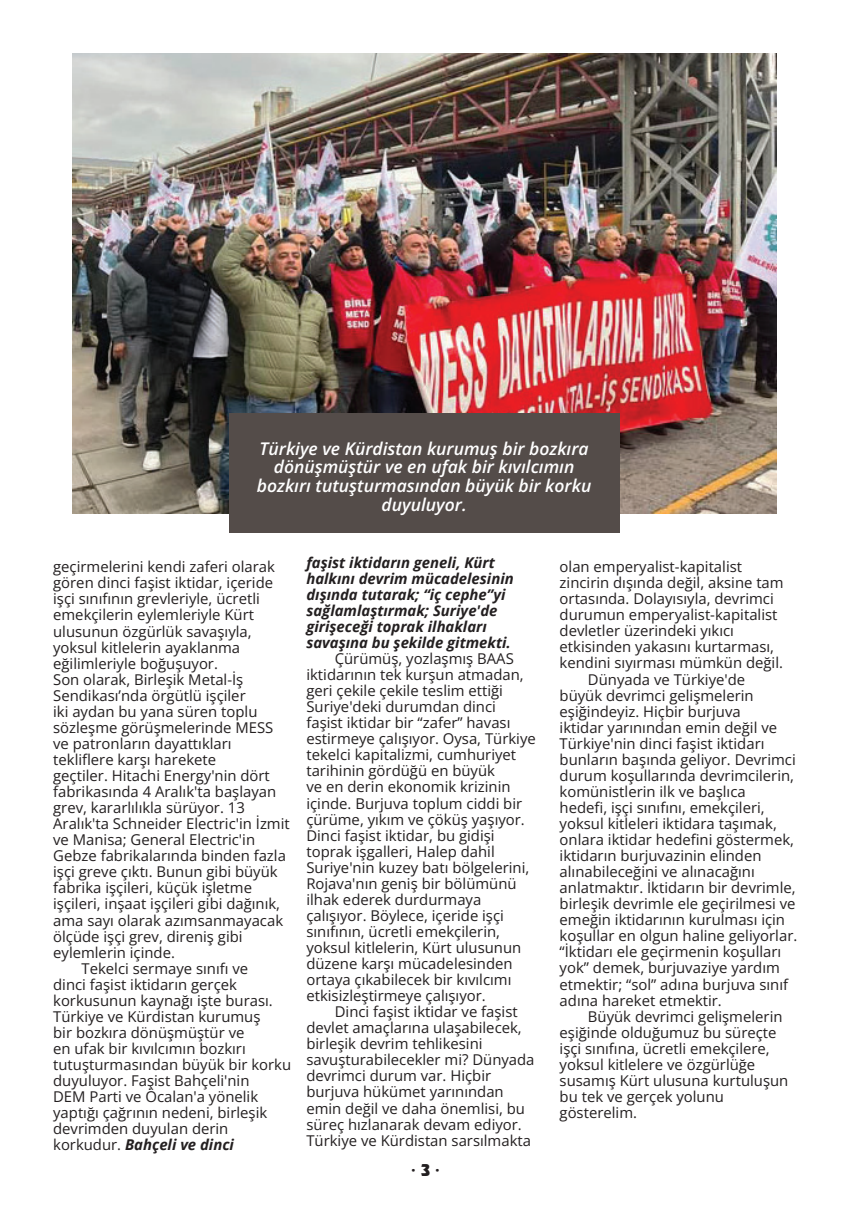
<style>
.page{position:relative;width:851px;height:1205px;background:#fff}
.page>*{position:absolute;margin:0;border:0;box-sizing:border-box;transform-origin:0 0}
.t1{font:italic 17.5px/18.8px "Open Sans";color:#fff;text-align:center}
.t2{font:16.25px "Open Sans";color:#231f20}
.t3{font:14.88px/16px "Open Sans";color:#231f20}
.t4{font:italic 700 14.88px/16px "Open Sans";color:#231f20}
.s1{font-weight:400;font-style:normal}
.s2{font-family:"Revue BT"}
</style>
<div class="page">
<img style="left:72px;top:53px;width:704px;height:461px">
<div style="left:229px;top:413px;width:390px;height:120px;background:#544c49"></div>
<p class="t1" style="left:257px;top:438px;width:336px">Türkiye ve Kürdistan kurumuş bir bozkıra dönüşmüştür ve en ufak bir kıvılcımın bozkırı tutuşturmasından büyük bir korku duyuluyor.</p>
<p class="t3" style="left:53px;top:558px;width:223px">geçirmelerini kendi zaferi olarak</p>
<p class="t3" style="left:53px;top:574px;width:221px">gören dinci faşist iktidar, içeride</p>
<p class="t3" style="left:53px;top:591px;width:208px">işçi sınıfının grevleriyle, ücretli</p>
<p class="t3" style="left:53px;top:607px;width:202px">emekçilerin eylemleriyle Kürt</p>
<p class="t3" style="left:53px;top:623px;width:200px">ulusunun özgürlük savaşıyla,</p>
<p class="t3" style="left:53px;top:639px;width:188px">yoksul kitlelerin ayaklanma</p>
<p class="t3" style="left:53px;top:655px;width:166px">eğilimleriyle boğuşuyor.</p>
<p class="t3" style="left:53px;top:671px;width:192px">Son olarak, Birleşik Metal-İş</p>
<p class="t3" style="left:53px;top:687px;width:194px">Sendikası’nda örgütlü işçiler</p>
<p class="t3" style="left:53px;top:703px;width:206px">iki aydan bu yana süren toplu</p>
<p class="t3" style="left:53px;top:719px;width:221px">sözleşme görüşmelerinde MESS</p>
<p class="t3" style="left:53px;top:735px;width:180px">ve patronların dayattıkları</p>
<p class="t3" style="left:53px;top:751px;width:164px">tekliflere karşı harekete</p>
<p class="t3" style="left:53px;top:767px;width:218px">geçtiler. Hitachi Energy'nin dört</p>
<p class="t3" style="left:53px;top:783px;width:224px">fabrikasında 4 Aralık'ta başlayan</p>
<p class="t3" style="left:53px;top:799px;width:193px">grev, kararlılıkla sürüyor. 13</p>
<p class="t3" style="left:53px;top:815px;width:238px">Aralık'ta Schneider Electric'in İzmit</p>
<p class="t3" style="left:53px;top:831px;width:203px">ve Manisa; General Electric'in</p>
<p class="t3" style="left:53px;top:847px;width:234px">Gebze fabrikalarında binden fazla</p>
<p class="t3" style="left:53px;top:863px;width:226px">işçi greve çıktı. Bunun gibi büyük</p>
<p class="t3" style="left:53px;top:879px;width:200px">fabrika işçileri, küçük işletme</p>
<p class="t3" style="left:53px;top:895px;width:228px">işçileri, inşaat işçileri gibi dağınık,</p>
<p class="t3" style="left:53px;top:912px;width:231px">ama sayı olarak azımsanmayacak</p>
<p class="t3" style="left:53px;top:928px;width:191px">ölçüde işçi grev, direniş gibi</p>
<p class="t3" style="left:53px;top:944px;width:123px">eylemlerin içinde.</p>
<p class="t3" style="left:82px;top:960px;width:168px">Tekelci sermaye sınıfı ve</p>
<p class="t3" style="left:53px;top:976px;width:185px">dinci faşist iktidarın gerçek</p>
<p class="t3" style="left:53px;top:992px;width:221px">korkusunun kaynağı işte burası.</p>
<p class="t3" style="left:53px;top:1008px;width:209px">Türkiye ve Kürdistan kurumuş</p>
<p class="t3" style="left:53px;top:1024px;width:193px">bir bozkıra dönüşmüştür ve</p>
<p class="t3" style="left:53px;top:1040px;width:194px">en ufak bir kıvılcımın bozkırı</p>
<p class="t3" style="left:53px;top:1056px;width:239px">tutuşturmasından büyük bir korku</p>
<p class="t3" style="left:53px;top:1072px;width:198px">duyuluyor. Faşist Bahçeli'nin</p>
<p class="t3" style="left:53px;top:1088px;width:206px">DEM Parti ve Öcalan'a yönelik</p>
<p class="t3" style="left:53px;top:1104px;width:215px">yaptığı çağrının nedeni, birleşik</p>
<p class="t3" style="left:53px;top:1120px;width:177px">devrimden duyulan derin</p>
<p class="t4" style="left:53px;top:1136px;width:182px"><span class="s1">korkudur.</span> Bahçeli ve dinci</p>
<p class="t4" style="left:306px;top:554px;width:209px">faşist iktidarın geneli, Kürt halkını devrim mücadelesinin dışında tutarak; “iç cephe”yi sağlamlaştırmak; Suriye'de girişeceği toprak ilhakları savaşına bu şekilde gitmekti.</p>
<p class="t3" style="left:306px;top:650px;width:231px;text-indent:28px">Çürümüş, yozlaşmış BAAS iktidarının tek kurşun atmadan, geri çekile çekile teslim ettiği<br>Suriye'deki durumdan dinci faşist iktidar bir “zafer” havası estirmeye çalışıyor. Oysa, Türkiye tekelci kapitalizmi, cumhuriyet tarihinin gördüğü en büyük<br>ve en derin ekonomik krizinin içinde. Burjuva toplum ciddi bir çürüme, yıkım ve çöküş yaşıyor.<br>Dinci faşist iktidar, bu gidişi toprak işgalleri, Halep dahil<br>Suriye'nin kuzey batı bölgelerini,<br>Rojava'nın geniş bir bölümünü ilhak ederek durdurmaya çalışıyor. Böylece, içeride işçi sınıfının, ücretli emekçilerin, yoksul kitlelerin, Kürt ulusunun düzene karşı mücadelesinden ortaya çıkabilecek bir kıvılcımı etkisizleştirmeye çalışıyor.</p>
<p class="t3" style="left:306px;top:1003px;width:230px;text-indent:28px">Dinci faşist iktidar ve faşist devlet amaçlarına ulaşabilecek, birleşik devrim tehlikesini savuşturabilecekler mi? Dünyada devrimci durum var. Hiçbir burjuva hükümet yarınından emin değil ve daha önemlisi, bu süreç hızlanarak devam ediyor.<br>Türkiye ve Kürdistan sarsılmakta</p>
<p class="t2" style="left:411px;top:1159px;width:30px">· <span class="s2">3</span> ·</p>
<p class="t3" style="left:559px;top:558px;width:184px">olan emperyalist-kapitalist</p>
<p class="t3" style="left:559px;top:574px;width:225px">zincirin dışında değil, aksine tam</p>
<p class="t3" style="left:559px;top:590px;width:216px">ortasında. Dolayısıyla, devrimci</p>
<p class="t3" style="left:559px;top:606px;width:219px">durumun emperyalist-kapitalist</p>
<p class="t3" style="left:559px;top:622px;width:176px">devletler üzerindeki yıkıcı</p>
<p class="t3" style="left:559px;top:638px;width:216px">etkisinden yakasını kurtarması,</p>
<p class="t3" style="left:559px;top:655px;width:225px">kendini sıyırması mümkün değil.</p>
<p class="t3" style="left:588px;top:671px;width:159px">Dünyada ve Türkiye'de</p>
<p class="t3" style="left:559px;top:687px;width:195px">büyük devrimci gelişmelerin</p>
<p class="t3" style="left:559px;top:703px;width:183px">eşiğindeyiz. Hiçbir burjuva</p>
<p class="t3" style="left:559px;top:719px;width:219px">iktidar yarınından emin değil ve</p>
<p class="t3" style="left:559px;top:735px;width:206px">Türkiye'nin dinci faşist iktidarı</p>
<p class="t3" style="left:559px;top:751px;width:238px">bunların başında geliyor. Devrimci</p>
<p class="t3" style="left:559px;top:767px;width:236px">durum koşullarında devrimcilerin,</p>
<p class="t3" style="left:559px;top:783px;width:188px">komünistlerin ilk ve başlıca</p>
<p class="t3" style="left:559px;top:799px;width:206px">hedefi, işçi sınıfını, emekçileri,</p>
<p class="t3" style="left:559px;top:815px;width:219px">yoksul kitleleri iktidara taşımak,</p>
<p class="t3" style="left:559px;top:831px;width:236px">onlara iktidar hedefini göstermek,</p>
<p class="t3" style="left:559px;top:847px;width:203px">iktidarın burjuvazinin elinden</p>
<p class="t3" style="left:559px;top:863px;width:197px">alınabileceğini ve alınacağını</p>
<p class="t3" style="left:559px;top:879px;width:237px">anlatmaktır. İktidarın bir devrimle,</p>
<p class="t3" style="left:559px;top:895px;width:237px">birleşik devrimle ele geçirilmesi ve</p>
<p class="t3" style="left:559px;top:911px;width:227px">emeğin iktidarının kurulması için</p>
<p class="t3" style="left:559px;top:927px;width:239px">koşullar en olgun haline geliyorlar.</p>
<p class="t3" style="left:559px;top:943px;width:223px">“İktidarı ele geçirmenin koşulları</p>
<p class="t3" style="left:559px;top:960px;width:222px">yok” demek, burjuvaziye yardım</p>
<p class="t3" style="left:559px;top:976px;width:230px">etmektir; “sol” adına burjuva sınıf</p>
<p class="t3" style="left:559px;top:992px;width:164px">adına hareket etmektir.</p>
<p class="t3" style="left:588px;top:1008px;width:196px">Büyük devrimci gelişmelerin</p>
<p class="t3" style="left:559px;top:1024px;width:218px">eşiğinde olduğumuz bu süreçte</p>
<p class="t3" style="left:559px;top:1040px;width:212px">işçi sınıfına, ücretli emekçilere,</p>
<p class="t3" style="left:559px;top:1056px;width:197px">yoksul kitlelere ve özgürlüğe</p>
<p class="t3" style="left:559px;top:1072px;width:230px">susamış Kürt ulusuna kurtuluşun</p>
<p class="t3" style="left:559px;top:1088px;width:166px">bu tek ve gerçek yolunu</p>
<p class="t3" style="left:559px;top:1104px;width:79px">gösterelim.</p>
</div>
